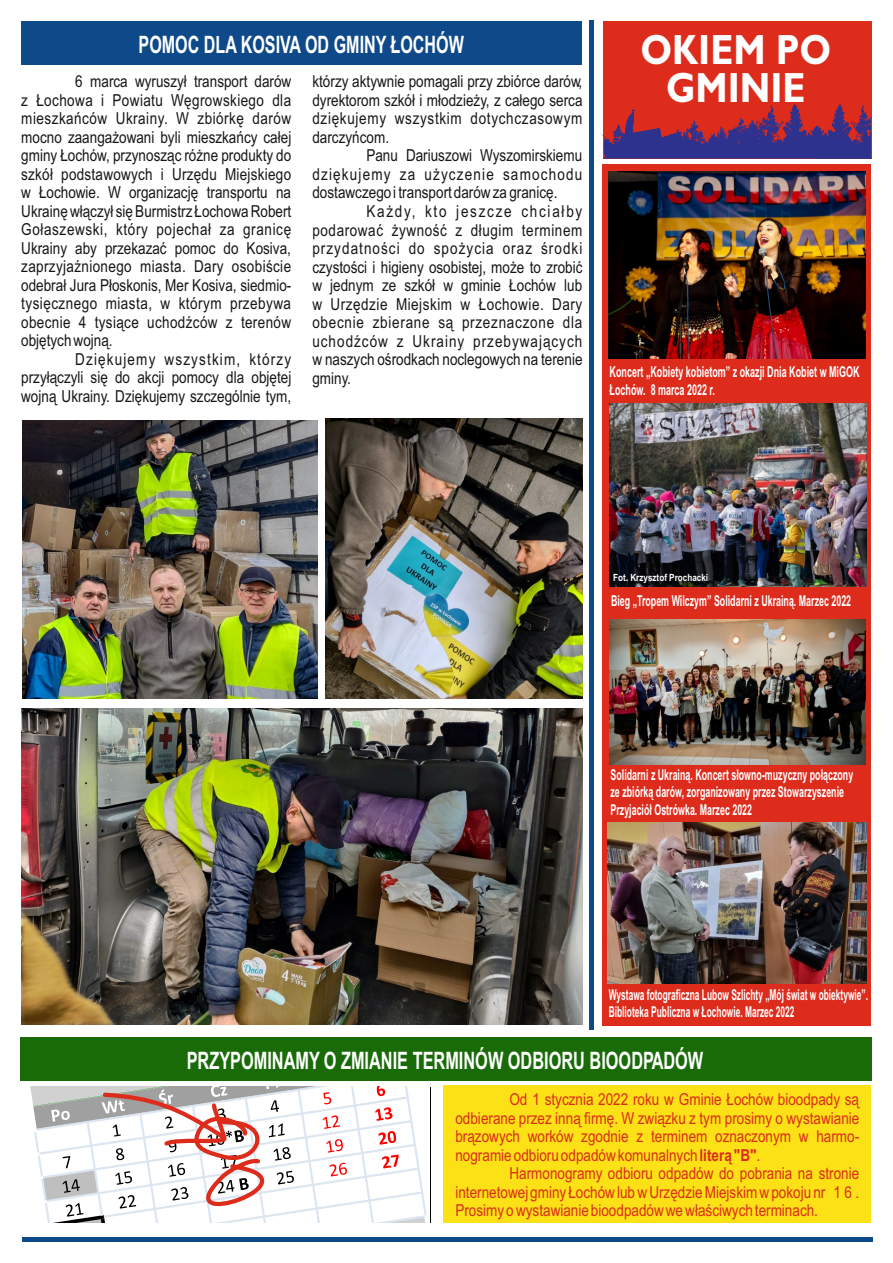
<style>
.page{position:relative;width:893px;height:1263px;background:#fff}
.page>*{position:absolute;margin:0;border:0;box-sizing:border-box;transform-origin:0 0}
.t1{font:700 42.45px/38.1px "Gill Sans";color:#fff;text-align:center;scale:.86 1}
.t2{font:700 24px "Arial Narrow";color:#fff;scale:.83 1}
.t3{font:700 24px "Arial Narrow";color:#fff;scale:.82 1}
.t4{font:16.5px/18.5px "Arial Narrow";color:#151616;text-align:justify}
.t5{font:16.5px/18.6px "Arial Narrow";color:#dd2b1c;text-align:justify}
.t6{font:700 15px/17.1px "Arial Narrow";color:#fff;scale:.72 1}
.t7{font:700 15px/17.1px "Arial Narrow";color:#fff;scale:.68 1}
.t8{font:700 15px/17.1px "Arial Narrow";color:#fff;scale:.73 1}
.t9{font:700 9.9px "Arial Narrow";color:#fff}
.s1{font-weight:700}
</style>
<div class="page">
<img style="left:325px;top:418px;width:257px;height:280px">
<div style="left:22px;top:1237px;width:851px;height:5px;background:#0e4989"></div>
<hr style="left:589px;top:20px;width:4px;height:1010px;background:#0e4989">
<div style="left:21px;top:21px;width:561px;height:44px;background:#0e4989"></div>
<div style="left:603px;top:164px;width:268px;height:862px;background:#dd2b1c"></div>
<div style="left:603px;top:21px;width:268px;height:138px;background:#dd2b1c"></div>
<svg style="left:603px;top:104px;width:268px;height:55px"></svg>
<img style="left:609px;top:620px;width:256px;height:144px">
<img style="left:609px;top:172px;width:257px;height:187px">
<img style="left:610px;top:403px;width:256px;height:184px">
<img style="left:608px;top:822px;width:258px;height:162px">
<div style="left:443px;top:1085px;width:428px;height:138px;background:#fbe116"></div>
<hr style="left:431px;top:1087px;width:1px;height:135px;background:#000">
<svg style="left:30px;top:1087px;width:401px;height:136px"></svg>
<div style="left:20px;top:1037px;width:851px;height:43px;background:#196b08"></div>
<img style="left:22px;top:709px;width:561px;height:315px">
<img style="left:22px;top:420px;width:295px;height:278px">
<h2 class="t3" style="left:139px;top:35px;width:398px">POMOC DLA KOSIVA OD GMINY ŁOCHÓW</h2>
<h1 class="t1" style="left:640px;top:35px;width:224px">OKIEM PO<br>GMINIE</h1>
<p class="t4" style="left:312px;top:74px;width:272px">którzy aktywnie pomagali przy zbiórce darów, dyrektorom szkół i młodzieży, z całego serca dziękujemy wszystkim dotychczasowym darczyńcom.</p>
<p class="t4" style="left:312px;top:148px;width:271px;text-indent:54px">Panu Dariuszowi Wyszomirskiemu dziękujemy za użyczenie samochodu dostawczego i transport darów za granicę.</p>
<p class="t4" style="left:312px;top:204px;width:272px;text-indent:54px">Każdy, kto jeszcze chciałby podarować żywność z długim terminem przydatności do spożycia oraz środki czystości i higieny osobistej, może to zrobić w jednym ze szkół w gminie Łochów lub w Urzędzie Miejskim w Łochowie. Dary obecnie zbierane są przeznaczone dla uchodźców z Ukrainy przebywających w naszych ośrodkach noclegowych na terenie gminy.</p>
<p class="t4" style="left:21px;top:74px;width:272px;text-indent:54px">6 marca wyruszył transport darów z Łochowa i Powiatu Węgrowskiego dla mieszkańców Ukrainy. W zbiórkę darów mocno zaangażowani byli mieszkańcy całej gminy Łochów, przynosząc różne produkty do szkół podstawowych i Urzędu Miejskiego w Łochowie. W organizację transportu na Ukrainę włączył się Burmistrz Łochowa Robert Gołaszewski, który pojechał za granicę Ukrainy aby przekazać pomoc do Kosiva, zaprzyjaźnionego miasta. Dary osobiście odebrał Jura Płoskonis, Mer Kosiva, siedmio&shy;tysięcznego miasta, w którym przebywa obecnie 4 tysiące uchodźców z terenów objętych wojną.</p>
<p class="t4" style="left:21px;top:351px;width:272px;text-indent:54px">Dziękujemy wszystkim, którzy przyłączyli się do akcji pomocy dla objętej wojną Ukrainy. Dziękujemy szczególnie tym,</p>
<p class="t8" style="left:610px;top:365px;width:344px">Koncert „Kobiety kobietom” z okazji Dnia Kobiet w MiGOK<br>Łochów. 8 marca 2022 r.</p>
<p class="t9" style="left:613px;top:574px;width:96px">Fot. Krzysztof Prochacki</p>
<p class="t6" style="left:611px;top:593px;width:335px">Bieg „Tropem Wilczym” Solidarni z Ukrainą. Marzec 2022</p>
<p class="t6" style="left:610px;top:768px;width:339px">Solidarni z Ukrainą. Koncert słowno-muzyczny połączony ze zbiórką darów, zorganizowany przez Stowarzyszenie<br>Przyjaciół Ostrówka. Marzec 2022</p>
<p class="t7" style="left:609px;top:988px;width:383px">Wystawa fotograficzna Lubow Szlichty „Mój świat w obiektywie”.<br>Biblioteka Publiczna w Łochowie. Marzec 2022</p>
<h2 class="t2" style="left:187px;top:1052px;width:624px">PRZYPOMINAMY O ZMIANIE TERMINÓW ODBIORU BIOODPADÓW</h2>
<p class="t5" style="left:455px;top:1091px;width:406px;text-indent:54px">Od 1 stycznia 2022 roku w Gminie Łochów bioodpady są odbierane przez inną firmę. W związku z tym prosimy o wystawianie brązowych worków zgodnie z terminem oznaczonym w harmo&shy;nogramie odbioru odpadów komunalnych <span class="s1">literą "B"</span>.</p>
<p class="t5" style="left:455px;top:1166px;width:405px;text-indent:54px">Harmonogramy odbioru odpadów do pobrania na stronie internetowej gminy Łochów lub w Urzędzie Miejskim w pokoju nr 1 6 .<br>Prosimy o wystawianie bioodpadów we właściwych terminach.</p>
</div>
